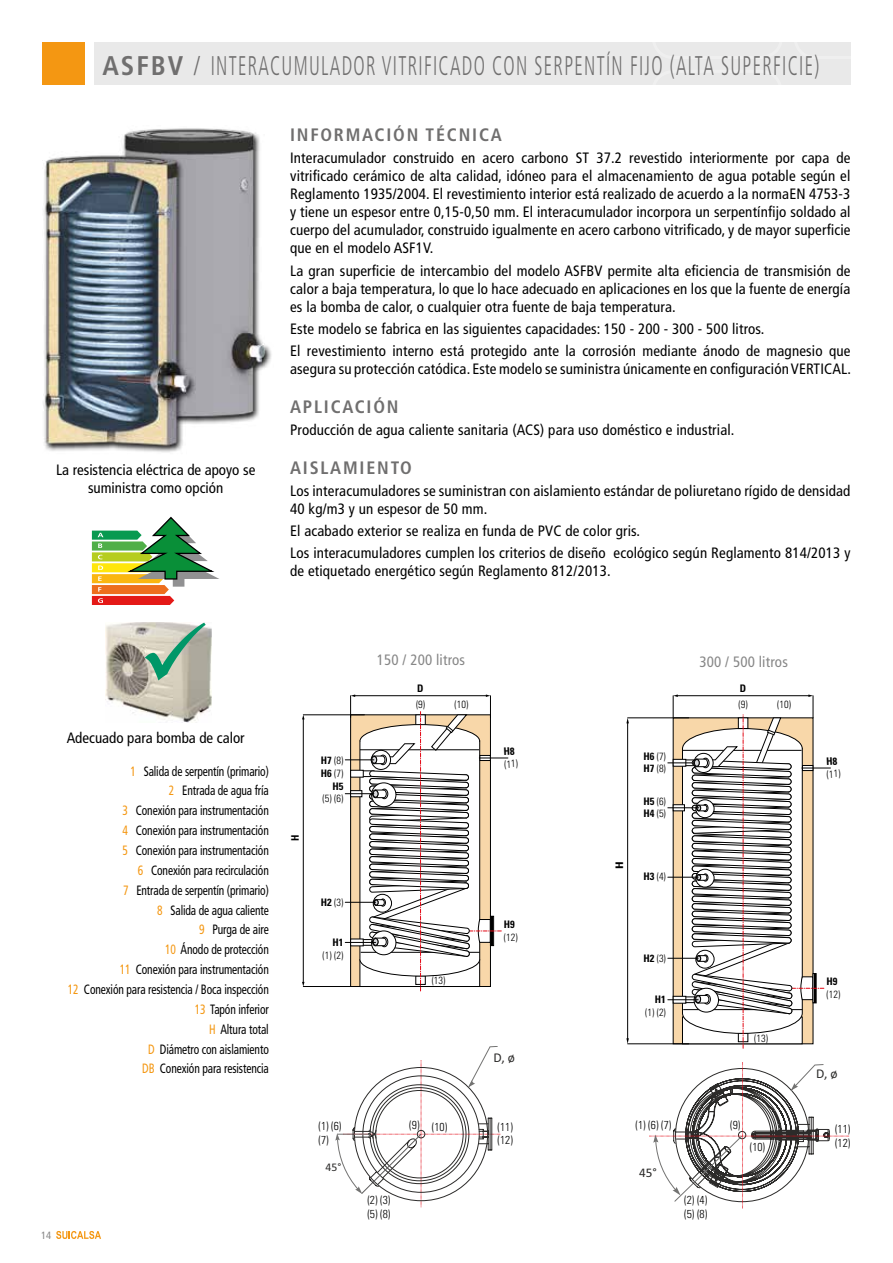
<style>
.page{position:relative;width:893px;height:1263px;background:#fff}
.page>*{position:absolute;margin:0;border:0;box-sizing:border-box;transform-origin:0 0}
.t1{font:300 condensed 27px "Frutiger LT Std";letter-spacing:.07em;color:#706f6f}
.t2{font:700 condensed 18px "Frutiger LT Std";letter-spacing:.1em;color:#706f6f}
.t3{font:condensed 15px/18px "Frutiger LT Std";letter-spacing:.01em;color:#000}
.t4{font:condensed 15px "Frutiger LT Std";letter-spacing:.01em;color:#878787}
.t5{font:condensed 13.5px/19.8px "Frutiger LT Std";letter-spacing:-.01em;color:#000;text-align:right;scale:.85 1}
.t6{font:13.5px "Calibri";color:#2c2b2a}
.t7{font:13.2px "Calibri";color:#2c2b2a}
.t8{font:11.7px "Calibri";color:#2c2b2a}
.t9{font:300 condensed 11.55px/13.8px "Univers";color:#000}
.t10{font:condensed 10.5px "Frutiger LT Std";color:#878787}
.t11{font:300 condensed 10.35px/12.5px "Univers";color:#000}
.t12{font:700 condensed 10.35px/13.2px "Univers";color:#000;text-align:right}
.t13{font:700 condensed 10.35px "Univers";color:#000;scale:1.2 1}
.s1{font-weight:700}
.s2{color:#f49712}
.s3{font-weight:300}
</style>
<div class="page">
<svg style="left:56px;top:1231px;width:45px;height:8px"></svg>
<div style="left:43px;top:43px;width:42px;height:42px;background:#f49712"></div>
<div style="left:94px;top:43px;width:756px;height:42px;background:#e9e9e9"></div>
<svg style="left:650px;top:42px;width:134px;height:1px"></svg>
<svg style="left:792px;top:42px;width:59px;height:19px"></svg>
<img style="left:43px;top:128px;width:229px;height:324px">
<hr style="left:628px;top:1043px;width:61px;height:1px;background:#000">
<hr style="left:628px;top:718px;width:61px;height:1px;background:#000">
<hr style="left:627px;top:722px;width:1px;height:317px;background:#000">
<svg style="left:626px;top:1038px;width:3px;height:6px"></svg>
<hr style="left:303px;top:986px;width:61px;height:1px;background:#000">
<hr style="left:303px;top:714px;width:61px;height:1px;background:#000">
<hr style="left:303px;top:718px;width:1px;height:265px;background:#000">
<img style="left:106px;top:622px;width:106px;height:100px">
<svg style="left:92px;top:517px;width:127px;height:88px"></svg>
<svg style="left:335px;top:1046px;width:166px;height:161px"></svg>
<svg style="left:649px;top:1062px;width:201px;height:147px"></svg>
<svg style="left:668px;top:694px;width:163px;height:354px"></svg>
<svg style="left:345px;top:694px;width:164px;height:297px"></svg>
<svg style="left:145px;top:622px;width:61px;height:58px;background:#ccc6b8"></svg>
<h1 class="t1" style="left:103px;top:50px;width:718px"><span class="s1">ASFBV</span> / INTERACUMULADOR VITRIFICADO CON SERPENTÍN FIJO (ALTA SUPERFICIE)</h1>
<p class="t3" style="left:56px;top:461px;width:201px;text-align:center">La resistencia eléctrica de apoyo se suministra como opción</p>
<p class="t2" style="left:290px;top:124px;width:213px">INFORMACIÓN TÉCNICA</p>
<p class="t3" style="left:290px;top:149px;width:562px;text-align:justify">Interacumulador construido en acero carbono ST 37.2 revestido interiormente por capa de vitrificado cerámico de alta calidad, idóneo para el almacenamiento de agua potable según el Reglamento 1935/2004. El revestimiento interior está realizado de acuerdo a la normaEN 4753-3 y tiene un espesor entre 0,15-0,50 mm. El interacumulador incorpora un serpentínfijo soldado al cuerpo del acumulador, construido igualmente en acero carbono vitrificado, y de mayor superficie que en el modelo ASF1V.</p>
<p class="t3" style="left:290px;top:261px;width:562px;text-align:justify">La gran superficie de intercambio del modelo ASFBV permite alta eficiencia de transmisión de calor a baja temperatura, lo que lo hace adecuado en aplicaciones en los que la fuente de energía es la bomba de calor, o cualquier otra fuente de baja temperatura.</p>
<p class="t3" style="left:290px;top:318px;width:562px;line-height:22.2px">Este modelo se fabrica en las siguientes capacidades: 150 - 200 - 300 - 500 litros.<br>El revestimiento interno está protegido ante la corrosión mediante ánodo de magnesio que</p>
<p class="t3" style="left:290px;top:360px;width:562px">asegura su protección catódica. Este modelo se suministra únicamente en configuración VERTICAL.</p>
<p class="t2" style="left:290px;top:396px;width:110px">APLICACIÓN</p>
<p class="t3" style="left:290px;top:421px;width:446px">Producción de agua caliente sanitaria (ACS) para uso doméstico e industrial.</p>
<p class="t2" style="left:290px;top:457px;width:123px">AISLAMIENTO</p>
<p class="t3" style="left:290px;top:482px;width:562px">Los interacumuladores se suministran con aislamiento estándar de poliuretano rígido de densidad<br>40 kg/m3 y un espesor de 50 mm.</p>
<p class="t3" style="left:290px;top:520px;width:562px;line-height:22.2px">El acabado exterior se realiza en funda de PVC de color gris.<br>Los interacumuladores cumplen los criterios de diseño ecológico según Reglamento 814/2013 y</p>
<p class="t3" style="left:290px;top:562px;width:322px">de etiquetado energético según Reglamento 812/2013.</p>
<p class="t3" style="left:67px;top:729px;width:179px">Adecuado para bomba de calor</p>
<p class="t5" style="left:68px;top:761px;width:238px"><span class="s2">1</span> Salida de serpentín (primario)<br><span class="s2">2</span> Entrada de agua fría<br><span class="s2">3</span> Conexión para instrumentación<br><span class="s2">4</span> Conexión para instrumentación<br><span class="s2">5</span> Conexión para instrumentación<br><span class="s2">6</span> Conexión para recirculación<br><span class="s2">7</span> Entrada de serpentín (primario)<br><span class="s2">8</span> Salida de agua caliente<br><span class="s2">9</span> Purga de aire<br><span class="s2">10</span> Ánodo de protección<br><span class="s2">11</span> Conexión para instrumentación<br><span class="s2">12</span> Conexión para resistencia / Boca inspección<br><span class="s2">13</span> Tapón inferior<br><span class="s2">H</span> Altura total<br><span class="s2">D</span> Diámetro con aislamiento<br><span class="s2">DB</span> Conexión para resistencia</p>
<p class="t10" style="left:41px;top:1229px;width:12px">14</p>
<p class="t12" style="left:289px;top:841px;width:8px;rotate:-90deg">H</p>
<p class="t12" style="left:321px;top:753px;width:24px">H7 <span class="s3">(8)<br></span>H6 <span class="s3">(7)<br></span>H5</p>
<p class="t11" style="left:323px;top:792px;width:22px">(5) (6)</p>
<p class="t11" style="left:321px;top:896px;width:24px"><span class="s1">H2</span> (3)</p>
<p class="t12" style="left:332px;top:936px;width:10px">H1</p>
<p class="t11" style="left:323px;top:949px;width:22px">(1) (2)</p>
<p class="t4" style="left:377px;top:651px;width:90px">150 / 200 litros</p>
<p class="t4" style="left:699px;top:653px;width:90px">300 / 500 litros</p>
<p class="t12" style="left:417px;top:682px;width:8px">D</p>
<p class="t11" style="left:416px;top:698px;width:11px">(9)</p>
<p class="t11" style="left:455px;top:698px;width:15px">(10)</p>
<p class="t11" style="left:504px;top:758px;width:15px;rotate:-3deg">(11)</p>
<p class="t11" style="left:432px;top:974px;width:15px">(13)</p>
<p class="t12" style="left:504px;top:918px;width:12px">H9</p>
<p class="t11" style="left:504px;top:931px;width:15px">(12)</p>
<p class="t6" style="left:494px;top:1049px;width:23px">D, ø</p>
<p class="t13" style="left:613px;top:869px;width:8px;rotate:-90deg">H</p>
<p class="t11" style="left:643px;top:750px;width:24px"><span class="s1">H6</span> (7)<br><span class="s1">H7</span> (8)</p>
<p class="t11" style="left:643px;top:795px;width:24px"><span class="s1">H5</span> (6)<br><span class="s1">H4</span> (5)</p>
<p class="t11" style="left:643px;top:870px;width:24px"><span class="s1">H3</span> (4)</p>
<p class="t11" style="left:643px;top:952px;width:24px"><span class="s1">H2</span> (3)</p>
<p class="t12" style="left:655px;top:993px;width:10px">H1</p>
<p class="t11" style="left:645px;top:1006px;width:22px">(1) (2)</p>
<p class="t12" style="left:740px;top:682px;width:8px">D</p>
<p class="t11" style="left:739px;top:698px;width:11px">(9)</p>
<p class="t11" style="left:777px;top:698px;width:15px">(10)</p>
<p class="t11" style="left:754px;top:1032px;width:15px">(13)</p>
<p class="t9" style="left:318px;top:1119px;width:25px">(1) (6) (7)</p>
<p class="t9" style="left:409px;top:1120px;width:39px">(9) (10)</p>
<p class="t9" style="left:497px;top:1119px;width:17px">(11) (12)</p>
<p class="t8" style="left:325px;top:1160px;width:17px">45 °</p>
<p class="t9" style="left:367px;top:1193px;width:25px">(2) (3) (5) (8)</p>
<p class="t9" style="left:635px;top:1118px;width:37px">(1) (6) (7)</p>
<p class="t7" style="left:639px;top:1164px;width:19px">45 °</p>
<p class="t9" style="left:684px;top:1193px;width:25px">(2) (4) (5) (8)</p>
<p class="t9" style="left:730px;top:1118px;width:12px">(9)</p>
<p class="t9" style="left:750px;top:1140px;width:17px">(10)</p>
<p class="t11" style="left:826px;top:768px;width:15px;rotate:-3deg">(11)</p>
<p class="t12" style="left:826px;top:975px;width:12px">H9</p>
<p class="t11" style="left:826px;top:988px;width:15px">(12)</p>
<p class="t6" style="left:816px;top:1065px;width:23px">D, ø</p>
<p class="t9" style="left:835px;top:1122px;width:17px">(11) (12)</p>
</div>
